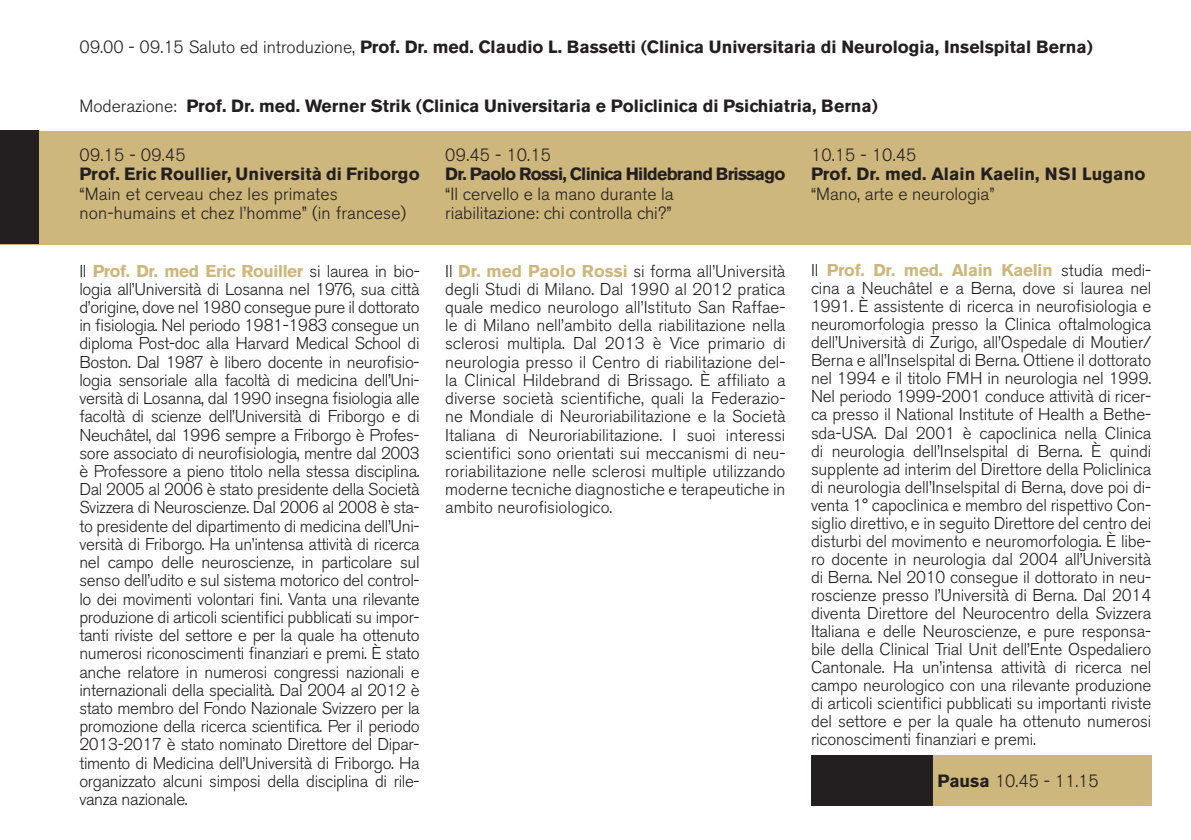
<style>
.page{position:relative;width:1191px;height:840px;background:#fff}
.page>*{position:absolute;margin:0;border:0;box-sizing:border-box;transform-origin:0 0}
.t1{font:300 17.6px/19.6px "Akzidenz Grotesk BE";color:#231f20}
.t2{font:700 17.6px "Akzidenz Grotesk BE";color:#231f20}
.t3{font:300 17px/18.2px "Akzidenz Grotesk BE";letter-spacing:-.01em;color:#231f20;text-align:justify}
.s1{font-weight:300}
.s2{font-weight:700}
.s3{font-weight:700;color:#cdb77c}
</style>
<div class="page">
<div style="left:0;top:131px;width:1191px;height:114px;background:#cdb77c"></div>
<div style="left:0;top:130px;width:39px;height:114px;background:#231f20"></div>
<div style="left:811px;top:755px;width:340px;height:50px;background:#cdb77c"></div>
<div style="left:811px;top:755px;width:121px;height:50px;background:#231f20"></div>
<p class="t2" style="left:79px;top:37px;width:1015px"><span class="s1">09.00 - 09.15 Saluto ed introduzione,</span> Prof. Dr. med. Claudio L. Bassetti (Clinica Universitaria di Neurologia, Inselspital Berna)</p>
<p class="t2" style="left:79px;top:95px;width:800px"><span class="s1">Moderazione:</span> Prof. Dr. med. Werner Strik (Clinica Universitaria e Policlinica di Psichiatria, Berna)</p>
<p class="t1" style="left:79px;top:145px;width:342px">09.15 - 09.45<br><span class="s2">Prof. Eric Roullier, Università di Friborgo </span>“Main et cerveau chez les primates non-humains et chez l’homme” (in francese)</p>
<p class="t1" style="left:445px;top:145px;width:342px">09.45 - 10.15<br><span class="s2">Dr. Paolo Rossi, Clinica Hildebrand Brissago </span>“Il cervello e la mano durante la<br>riabilitazione: chi controlla chi?”</p>
<p class="t1" style="left:811px;top:145px;width:336px">10.15 - 10.45<br><span class="s2">Prof. Dr. med. Alain Kaelin, NSI Lugano </span>“Mano, arte e neurologia”</p>
<p class="t3" style="left:79px;top:262px;width:342px">Il <span class="s3">Prof. Dr. med Eric Rouiller</span> si laurea in bio&shy;logia all’Università di Losanna nel 1976, sua città d’origine, dove nel 1980 consegue pure il dottorato in fisiologia. Nel periodo 1981-1983 consegue un diploma Post-doc alla Harvard Medical School di Boston. Dal 1987 è libero docente in neurofisio&shy;logia sensoriale alla facoltà di medicina dell’Uni&shy;versità di Losanna, dal 1990 insegna fisiologia alle facoltà di scienze dell’Università di Friborgo e di Neuchâtel, dal 1996 sempre a Friborgo è Profes&shy;sore associato di neurofisiologia, mentre dal 2003 è Professore a pieno titolo nella stessa disciplina.<br>Dal 2005 al 2006 è stato presidente della Società Svizzera di Neuroscienze. Dal 2006 al 2008 è sta&shy;to presidente del dipartimento di medicina dell’Uni&shy;versità di Friborgo. Ha un’intensa attività di ricerca nel campo delle neuroscienze, in particolare sul senso dell’udito e sul sistema motorico del control&shy;lo dei movimenti volontari fini. Vanta una rilevante produzione di articoli scientifici pubblicati su impor&shy;tanti riviste del settore e per la quale ha ottenuto numerosi riconoscimenti finanziari e premi. È stato anche relatore in numerosi congressi nazionali e internazionali della specialità. Dal 2004 al 2012 è stato membro del Fondo Nazionale Svizzero per la promozione della ricerca scientifica. Per il periodo 2013-2017 è stato nominato Direttore del Dipar&shy;timento di Medicina dell’Università di Friborgo. Ha organizzato alcuni simposi della disciplina di rile&shy;vanza nazionale.</p>
<p class="t3" style="left:445px;top:262px;width:342px">Il <span class="s3">Dr. med Paolo Rossi</span> si forma all’Università degli Studi di Milano. Dal 1990 al 2012 pratica quale medico neurologo all’Istituto San Raffae&shy;le di Milano nell’ambito della riabilitazione nella sclerosi multipla. Dal 2013 è Vice primario di neurologia presso il Centro di riabilitazione del&shy;la Clinical Hildebrand di Brissago. È affiliato a diverse società scientifiche, quali la Federazio&shy;ne Mondiale di Neuroriabilitazione e la Società Italiana di Neuroriabilitazione. I suoi interessi scientifici sono orientati sui meccanismi di neu&shy;roriabilitazione nelle sclerosi multiple utilizzando moderne tecniche diagnostiche e terapeutiche in ambito neurofisiologico.</p>
<p class="t3" style="left:811px;top:261px;width:342px">Il <span class="s3">Prof. Dr. med. Alain Kaelin</span> studia medi&shy;cina a Neuchâtel e a Berna, dove si laurea nel 1991. È assistente di ricerca in neurofisiologia e neuromorfologia presso la Clinica oftalmologica dell’Università di Zurigo, all’Ospedale di Moutier/ Berna e all’Inselspital di Berna. Ottiene il dottorato nel 1994 e il titolo FMH in neurologia nel 1999.<br>Nel periodo 1999-2001 conduce attività di ricer&shy;ca presso il National Institute of Health a Bethe&shy;sda-USA. Dal 2001 è capoclinica nella Clinica di neurologia dell’Inselspital di Berna. È quindi supplente ad interim del Direttore della Policlinica di neurologia dell’Inselspital di Berna, dove poi di&shy;venta 1° capoclinica e membro del rispettivo Con&shy;siglio direttivo, e in seguito Direttore del centro dei disturbi del movimento e neuromorfologia. È libe&shy;ro docente in neurologia dal 2004 all’Università di Berna. Nel 2010 consegue il dottorato in neu&shy;roscienze presso l’Università di Berna. Dal 2014 diventa Direttore del Neurocentro della Svizzera Italiana e delle Neuroscienze, e pure responsa&shy;bile della Clinical Trial Unit dell’Ente Ospedaliero Cantonale. Ha un’intensa attività di ricerca nel campo neurologico con una rilevante produzione di articoli scientifici pubblicati su importanti riviste del settore e per la quale ha ottenuto numerosi riconoscimenti finanziari e premi.</p>
<p class="t1" style="left:829px;top:771px;width:271px">10.45 - 11.45 <span class="s2">Pausa</span> 10.45 - 11.15</p>
</div>
